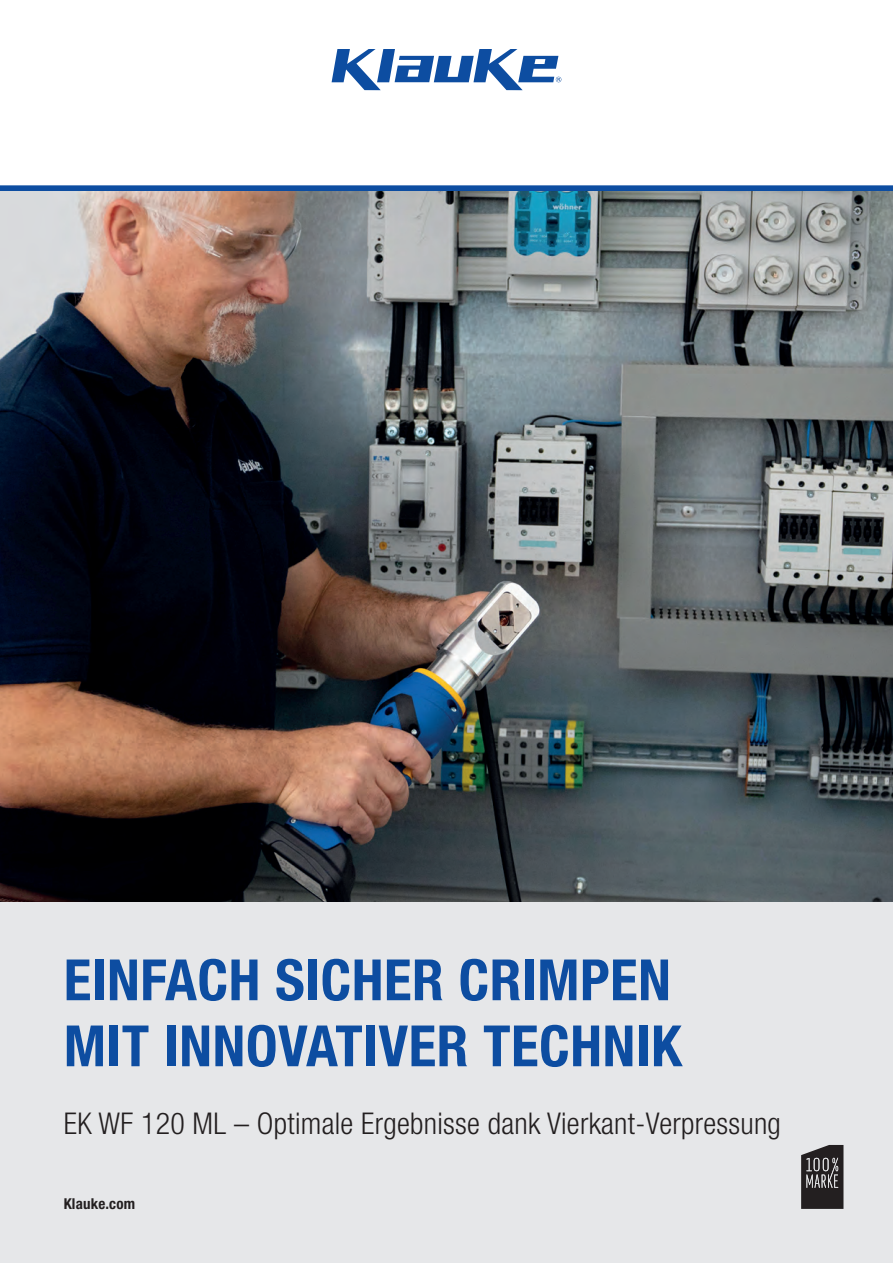
<style>
.page{position:relative;width:893px;height:1263px;background:#fff}
.page>*{position:absolute;margin:0;border:0;box-sizing:border-box;transform-origin:0 0}
.t1{font:700 condensed 57px/66px "Helvetica Neue LT Pro";letter-spacing:.01em;color:#0d4da1}
.t2{font:300 condensed 30px "Helvetica Neue LT Pro";letter-spacing:.01em;color:#231f20}
.t3{font:700 condensed 15px "Helvetica Neue LT Pro";letter-spacing:.01em;color:#231f20}
</style>
<div class="page">
<div style="left:0;top:901px;width:893px;height:362px;background:#e6e7e9"></div>
<div style="left:0;top:185px;width:893px;height:6px;background:#0d4da1"></div>
<img style="left:0;top:191px;width:893px;height:710px">
<svg style="left:332px;top:49px;width:229px;height:41px"></svg>
<svg style="left:801px;top:1145px;width:42px;height:64px;background:#454143"></svg>
<h1 class="t1" style="left:64px;top:946px;width:619px">EINFACH SICHER CRIMPEN<br>MIT INNOVATIVER TECHNIK</h1>
<p class="t2" style="left:64px;top:1106px;width:719px">EK WF 120 ML – Optimale Ergebnisse dank Vierkant-Verpressung</p>
<p class="t3" style="left:64px;top:1194px;width:73px">Klauke.com</p>
</div>
